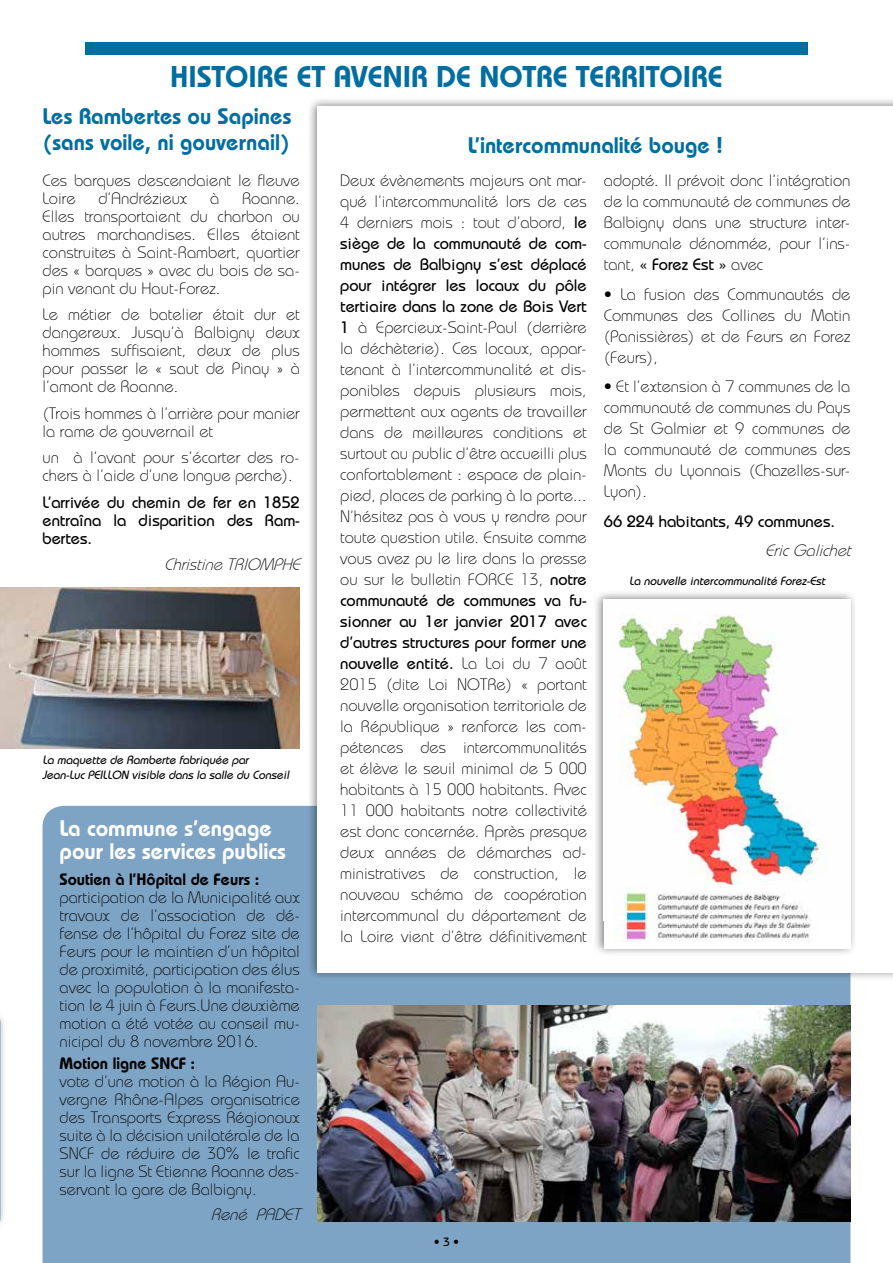
<style>
.page{position:relative;width:893px;height:1263px;background:#fff}
.page>*{position:absolute;margin:0;border:0;box-sizing:border-box;transform-origin:0 0}
.t1{font:600 30px "Bauhaus";color:#006ea0}
.t2{font:600 22.5px/26.5px "Bauhaus";color:#006ea0}
.t3{font:600 22.5px/22.2px "Bauhaus";color:#fff}
.t4{font:300 16.5px/21px "Bauhaus";color:#000;text-align:justify}
.t5{font:500 16.5px/18px "Bauhaus";color:#000;text-align:justify}
.t6{font:600 16.5px "Bauhaus";color:#000}
.t7{font:italic 300 16.5px "Bauhaus";color:#000}
.t8{font:italic 500 12px/14.4px "Bauhaus";color:#000}
.t9{font:500 12px "Bauhaus";color:#000}
.s1{font-weight:500}
</style>
<div class="page">
<div style="left:43px;top:806px;width:807px;height:457px;background:#7ea4c5"></div>
<div style="left:85px;top:43px;width:723px;height:12px;background:#006ea0"></div>
<img style="left:0;top:588px;width:300px;height:160px">
<div style="left:307px;top:97px;width:586px;height:884px;background:#000;opacity:.5"></div>
<div style="left:318px;top:106px;width:575px;height:866px;background:#fff"></div>
<img style="left:318px;top:1005px;width:532px;height:216px">
<div style="left:593px;top:590px;width:264px;height:367px;background:#000;opacity:.5"></div>
<div style="left:604px;top:599px;width:246px;height:349px;background:#fff"></div>
<img style="left:618px;top:614px;width:204px;height:271px">
<img style="left:615px;top:890px;width:196px;height:51px">
<div style="left:0;top:1011px;width:7px;height:218px;background:#000;opacity:.5"></div>
<h1 class="t1" style="left:170px;top:58px;width:34px">Histoire</h1>
<h1 class="t1" style="left:297px;top:58px;width:87px">et avenir</h1>
<h1 class="t1" style="left:436px;top:58px;width:62px">de notre</h1>
<h1 class="t1" style="left:576px;top:58px;width:16px">territoire</h1>
<h2 class="t2" style="left:43px;top:102px;width:250px">Les Rambertes ou Sapines (sans voile, ni gouvernail)</h2>
<p class="t4" style="left:43px;top:171px;width:259px;line-height:18px">Ces barques descendaient le fleuve<br>Loire</p>
<p class="t4" style="left:43px;top:189px;width:259px;line-height:18px;text-indent:200px">Roanne.<br>Elles transportaient du charbon ou autres marchandises. Elles étaient construites à Saint-Rambert, quartier des « barques » avec du bois de sa&shy;pin venant du Haut-Forez.</p>
<p class="t4" style="left:43px;top:305px;width:259px;line-height:18px">Le métier de batelier était dur et dangereux. Jusqu’à Balbigny deux hommes suffisaient, deux de plus pour passer le « saut de Pinay » à l’amont de Roanne.</p>
<p class="t4" style="left:43px;top:404px;width:259px;line-height:18px">(Trois hommes à l’arrière pour manier la rame de gouvernail et</p>
<p class="t4" style="left:43px;top:448px;width:259px;line-height:18px">un à l’avant pour s’écarter des ro&shy;chers à l’aide d’une longue perche).</p>
<p class="t5" style="left:43px;top:493px;width:259px">L’arrivée du chemin de fer en 1852 entraîna la disparition des Ram&shy;bertes.</p>
<p class="t7" style="left:164px;top:555px;width:81px">ChristineTriomphe</p>
<p class="t4" style="left:98px;top:187px;width:90px">d’Andrézieux</p>
<p class="t4" style="left:210px;top:187px;width:11px">à</p>
<p class="t8" style="left:43px;top:753px;width:251px">La maquette de Ramberte fabriquée par<br>Jean-Luc PEILLON visible dans la salle du Conseil</p>
<h2 class="t3" style="left:60px;top:817px;width:228px">La commune s’engage pour les services publics</h2>
<p class="t6" style="left:60px;top:869px;width:201px">Soutien à l’Hôpital de Feurs :</p>
<p class="t4" style="left:60px;top:888px;width:242px;line-height:18px">participation de la Municipalité aux travaux de l’association de dé&shy;fense de l’hôpital du Forez site de Feurs pour le maintien d’un hôpital de proximité, participation des élus avec la population à la manifesta&shy;tion le 4 juin à Feurs.Une deuxième motion a été votée au conseil mu&shy;nicipal du 8 novembre 2016.</p>
<p class="t6" style="left:60px;top:1053px;width:137px">Motion ligne SNCF :</p>
<p class="t4" style="left:60px;top:1072px;width:242px;line-height:18px">vote d’une motion à la Région Au&shy;vergne Rhône-Alpes organisatrice des Transports Express Régionaux suite à la décision unilatérale de la SNCF de réduire de 30% le trafic sur la ligne St Etienne Roanne des&shy;servant la gare de Balbigny.</p>
<p class="t7" style="left:211px;top:1204px;width:96px">René PADET</p>
<h2 class="t2" style="left:468px;top:132px;width:256px">L’intercommunalité bouge !</h2>
<p class="t4" style="left:340px;top:169px;width:248px">Deux évènements majeurs ont mar&shy;qué l’intercommunalité lors de ces 4 derniers mois : tout d’abord, <span class="s1">le siège de la communauté de com&shy;munes de Balbigny s’est déplacé pour intégrer les locaux du pôle tertiaire dans la zone de Bois Vert 1</span> à Epercieux-Saint-Paul (derrière la déchèterie). Ces locaux, appar&shy;tenant à l’intercommunalité et dis&shy;ponibles depuis plusieurs mois, permettent aux agents de travailler dans de meilleures conditions et surtout au public d’être accueilli plus confortablement : espace de plain&shy;pied, places de parking à la porte...<br>N’hésitez pas à vous y rendre pour toute question utile. Ensuite comme vous avez pu le lire dans la presse ou sur le bulletin FORCE 13, <span class="s1">notre communauté de communes va fu&shy;sionner au 1er janvier 2017 avec d’autres structures pour former une nouvelle entité.</span> La Loi du 7 août 2015 (dite Loi NOTRe) « portant nouvelle organisation territoriale de la République » renforce les com&shy;pétences des intercommunalités et élève le seuil minimal de 5 000 habitants à 15 000 habitants. Avec 11 000 habitants notre collectivité est donc concernée. Après presque deux années de démarches ad&shy;ministratives de construction, le nouveau schéma de coopération intercommunal du département de la Loire vient d’être définitivement</p>
<p class="t4" style="left:604px;top:170px;width:248px">adopté. Il prévoit donc l’intégration de la communauté de communes de Balbigny dans une structure inter&shy;communale dénommée, pour l’ins&shy;tant, <span class="s1">« Forez Est »</span> avec</p>
<p class="t4" style="left:604px;top:283px;width:248px">• La fusion des Communautés de Communes des Collines du Matin (Panissières) et de Feurs en Forez (Feurs),</p>
<p class="t4" style="left:604px;top:376px;width:248px">• Et l’extension à 7 communes de la communauté de communes du Pays de St Galmier et 9 communes de la communauté de communes des Monts du Lyonnais (Chazelles-sur-Lyon).</p>
<p class="t5" style="left:604px;top:512px;width:233px">66 224 habitants, 49 communes.</p>
<p class="t7" style="left:765px;top:540px;width:92px">EricGalichet</p>
<p class="t8" style="left:629px;top:573px;width:200px">La nouvelle intercommunalité Forez-Est</p>
<p class="t9" style="left:434px;top:1235px;width:27px">• 3 •</p>
</div>
